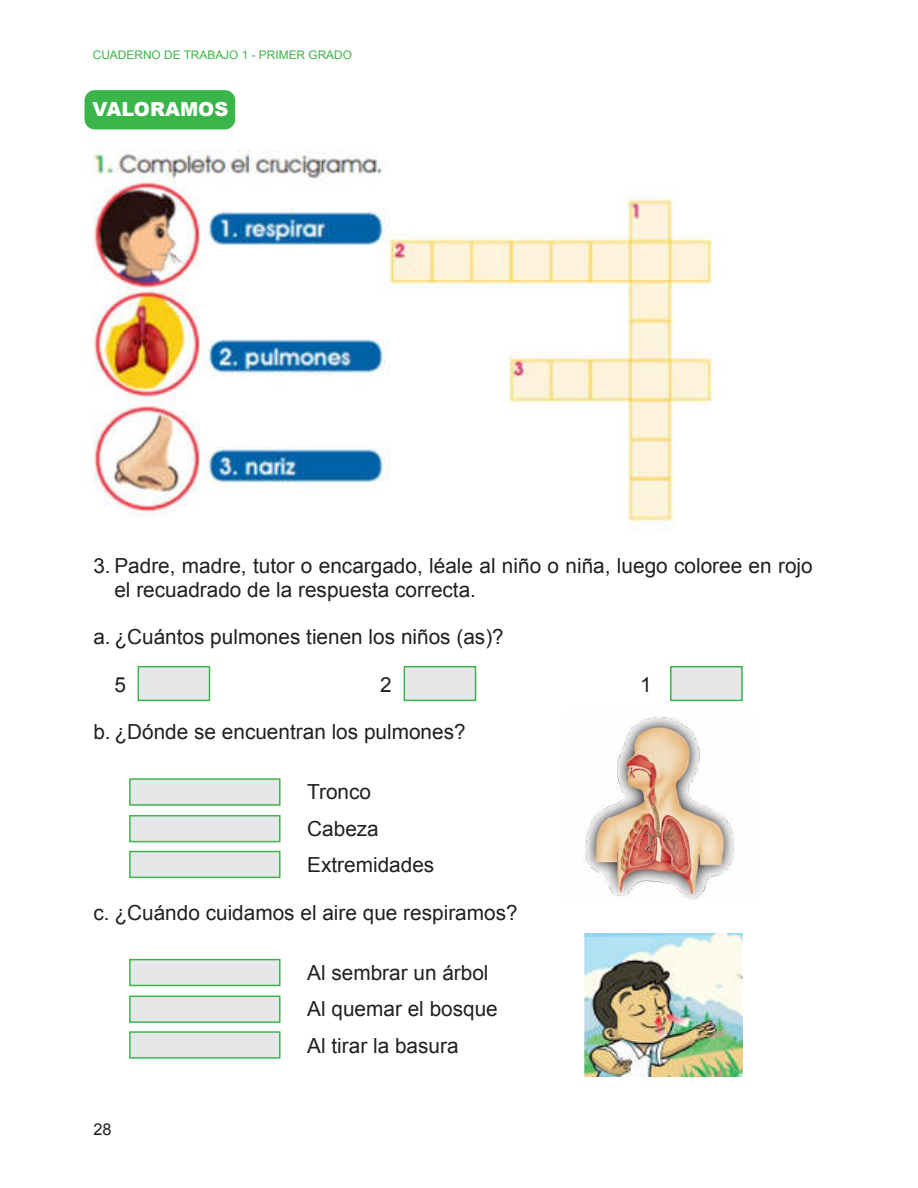
<style>
.page{position:relative;width:918px;height:1188px;background:#fff}
.page>*{position:absolute;margin:0;border:0;box-sizing:border-box;transform-origin:0 0}
.t1{font:20.85px/36.5px "Arial";color:#231f20}
.t2{font:900 19.35px "Arial";color:#fff}
.t3{font:16.35px "Arial";color:#231f20}
.t4{font:11.85px "Arial";color:#3ab54a}
</style>
<div class="page">
<div style="left:85px;top:90px;width:150px;height:39px;background:#3ab54a;border-radius:10px"></div>
<img style="left:92px;top:149px;width:620px;height:374px">
<div style="left:138px;top:667px;width:71px;height:33px;background:#e6e7e9"></div>
<div style="left:138px;top:666px;width:72px;height:35px;border:1px solid #3ab54a"></div>
<div style="left:404px;top:667px;width:72px;height:33px;background:#e6e7e9"></div>
<div style="left:404px;top:666px;width:72px;height:35px;border:1px solid #3ab54a"></div>
<div style="left:671px;top:667px;width:71px;height:33px;background:#e6e7e9"></div>
<div style="left:670px;top:666px;width:73px;height:35px;border:1px solid #3ab54a"></div>
<div style="left:130px;top:779px;width:150px;height:26px;background:#e6e7e9"></div>
<div style="left:129px;top:778px;width:152px;height:28px;border:1px solid #3ab54a"></div>
<div style="left:130px;top:960px;width:150px;height:25px;background:#e6e7e9"></div>
<div style="left:129px;top:959px;width:152px;height:27px;border:1px solid #3ab54a"></div>
<div style="left:130px;top:816px;width:150px;height:26px;background:#e6e7e9"></div>
<div style="left:129px;top:815px;width:152px;height:27px;border:1px solid #3ab54a"></div>
<div style="left:130px;top:996px;width:150px;height:26px;background:#e6e7e9"></div>
<div style="left:129px;top:996px;width:152px;height:27px;border:1px solid #3ab54a"></div>
<div style="left:130px;top:852px;width:150px;height:25px;background:#e6e7e9"></div>
<div style="left:129px;top:851px;width:152px;height:27px;border:1px solid #3ab54a"></div>
<div style="left:130px;top:1032px;width:150px;height:26px;background:#e6e7e9"></div>
<div style="left:129px;top:1031px;width:152px;height:28px;border:1px solid #3ab54a"></div>
<img style="left:583px;top:716px;width:156px;height:183px">
<img style="left:585px;top:933px;width:158px;height:144px">
<p class="t4" style="left:93px;top:48px;width:261px">CUADERNO DE TRABAJO 1 - PRIMER GRADO</p>
<p class="t2" style="left:92px;top:98px;width:137px">VALORAMOS</p>
<p class="t1" style="left:114px;top:556px;width:700px;line-height:23.7px;text-indent:-21px">3. Padre, madre, tutor o encargado, léale al niño o niña, luego coloree en rojo el recuadrado de la respuesta correcta.</p>
<p class="t1" style="left:93px;top:621px;width:412px">a. ¿Cuántos pulmones tienen los niños (as)?</p>
<p class="t1" style="left:114px;top:668px;width:13px">5</p>
<p class="t1" style="left:380px;top:668px;width:13px">2</p>
<p class="t1" style="left:640px;top:668px;width:13px">1</p>
<p class="t1" style="left:93px;top:716px;width:374px">b. ¿Dónde se encuentran los pulmones?</p>
<p class="t1" style="left:307px;top:776px;width:129px">Tronco<br>Cabeza<br>Extremidades</p>
<p class="t1" style="left:93px;top:896px;width:426px">c. ¿Cuándo cuidamos el aire que respiramos?</p>
<p class="t3" style="left:93px;top:1123px;width:20px">28</p>
<p class="t1" style="left:307px;top:956px;width:192px">Al sembrar un árbol<br>Al quemar el bosque<br>Al tirar la basura</p>
</div>
